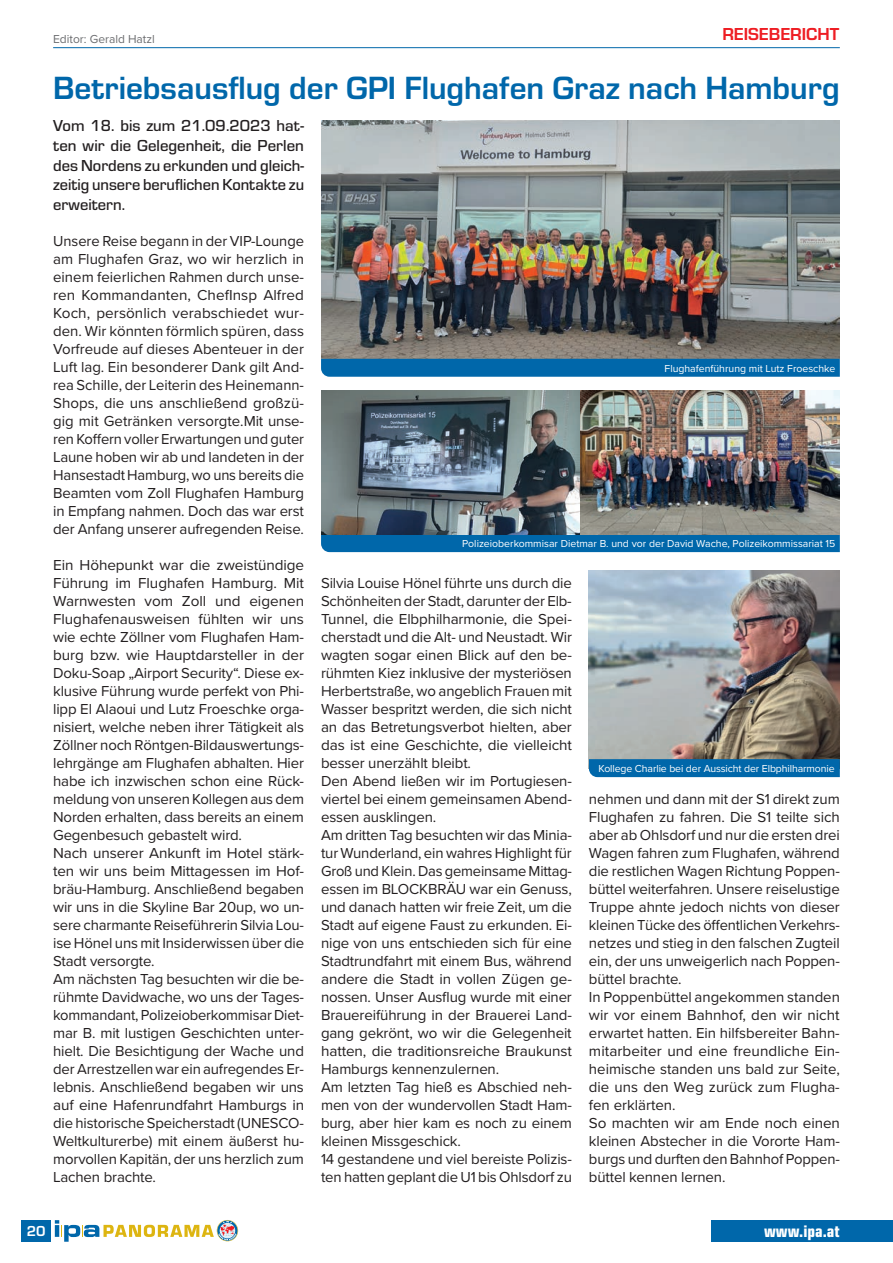
<style>
.page{position:relative;width:893px;height:1263px;background:#fff}
.page>*{position:absolute;margin:0;border:0;box-sizing:border-box;transform-origin:0 0}
.t1{font:700 33.3px "Eurostile";color:#0067aa}
.t2{font:700 18px "Eurostile";color:#ee1d23}
.t3{font:18px "Eurostile Con Hea";color:#fff}
.t4{font:500 16.5px/19.8px "Eurostile";color:#231f20;text-align:justify}
.t5{font:15px/18px "Proxima Nova";letter-spacing:-.01em;color:#231f20}
.t6{font:700 15px "Eurostile";color:#fff}
.t7{font:12px "Proxima Nova";color:#6c6d70}
.t8{font:10.5px "Proxima Nova";color:#fff}
</style>
<div class="page">
<div style="left:21px;top:1220px;width:30px;height:22px;background:#0067aa"></div>
<hr style="left:53px;top:47px;width:787px;height:1px;background:#0067aa">
<svg style="left:55px;top:1220px;width:183px;height:22px"></svg>
<div style="left:711px;top:1220px;width:182px;height:22px;background:#0067aa"></div>
<img style="left:321px;top:120px;width:518px;height:239px">
<div style="left:321px;top:359px;width:519px;height:18px;background:#0067aa"></div>
<div style="left:321px;top:534px;width:519px;height:18px;background:#0067aa"></div>
<img style="left:321px;top:390px;width:519px;height:144px">
<img style="left:589px;top:570px;width:251px;height:189px">
<div style="left:589px;top:759px;width:251px;height:18px;background:#0067aa"></div>
<p class="t2" style="left:722px;top:21px;width:118px">REISEBERICHT</p>
<p class="t7" style="left:53px;top:30px;width:103px">Editor: Gerald Hatzl</p>
<h1 class="t1" style="left:53px;top:64px;width:788px">Betriebsausflug der GPI Flughafen Graz nach Hamburg</h1>
<p class="t4" style="left:53px;top:115px;width:252px">Vom 18. bis zum 21.09.2023 hat&shy;ten wir die Gelegenheit, die Perlen des Nordens zu erkunden und gleich&shy;zeitig unsere beruflichen Kontakte zu erweitern.</p>
<p class="t5" style="left:53px;top:232px;width:252px;text-align:justify">Unsere Reise begann in der VIP-Lounge am Flughafen Graz, wo wir herzlich in einem feierlichen Rahmen durch unse&shy;ren Kommandanten, ChefInsp Alfred Koch, persönlich verabschiedet wur&shy;den. Wir könnten förmlich spüren, dass Vorfreude auf dieses Abenteuer in der Luft lag. Ein besonderer Dank gilt And&shy;rea Schille, der Leiterin des Heinemann-Shops, die uns anschließend großzü&shy;gig mit Getränken versorgte.Mit unse&shy;ren Koffern voller Erwartungen und guter Laune hoben wir ab und landeten in der Hansestadt Hamburg, wo uns bereits die Beamten vom Zoll Flughafen Hamburg in Empfang nahmen. Doch das war erst der Anfang unserer aufregenden Reise.</p>
<p class="t5" style="left:53px;top:555px;width:253px">Ein Höhepunkt war die zweistündige Führung im Flughafen Hamburg. Mit Warnwesten vom Zoll und eigenen Flughafenausweisen fühlten wir uns wie echte Zöllner vom Flughafen Ham&shy;burg bzw. wie Hauptdarsteller in der Doku-Soap „Airport Security“. Diese ex&shy;klusive Führung wurde perfekt von Phi&shy;lipp El Alaoui und Lutz Froeschke orga&shy;nisiert, welche neben ihrer Tätigkeit als Zöllner noch Röntgen-Bildauswertungs&shy;lehrgänge am Flughafen abhalten. Hier habe ich inzwischen schon eine Rück&shy;meldung von unseren Kollegen aus dem Norden erhalten, dass bereits an einem Gegenbesuch gebastelt wird.<br>Nach unserer Ankunft im Hotel stärk&shy;ten wir uns beim Mittagessen im Hof&shy;bräu-Hamburg. Anschließend begaben wir uns in die Skyline Bar 20up, wo un&shy;sere charmante Reiseführerin Silvia Lou&shy;ise Hönel uns mit Insiderwissen über die Stadt versorgte.<br>Am nächsten Tag besuchten wir die be&shy;rühmte Davidwache, wo uns der Tages&shy;kommandant, Polizeioberkommisar Diet&shy;mar B. mit lustigen Geschichten unter&shy;hielt. Die Besichtigung der Wache und der Arrestzellen war ein aufregendes Er&shy;lebnis. Anschließend begaben wir uns auf eine Hafenrundfahrt Hamburgs in die historische Speicherstadt (UNESCO-Weltkulturerbe) mit einem äußerst hu&shy;morvollen Kapitän, der uns herzlich zum Lachen brachte.</p>
<p class="t8" style="left:665px;top:361px;width:172px">Flughafenführung mit Lutz Froeschke</p>
<p class="t8" style="left:462px;top:536px;width:375px">Polizeioberkommisar Dietmar B. und vor der David Wache, Polizeikommissariat 15</p>
<p class="t5" style="left:321px;top:573px;width:253px">Silvia Louise Hönel führte uns durch die Schönheiten der Stadt, darunter der Elb-Tunnel, die Elbphilharmonie, die Spei&shy;cherstadt und die Alt- und Neustadt. Wir wagten sogar einen Blick auf den be&shy;rühmten Kiez inklusive der mysteriösen Herbertstraße, wo angeblich Frauen mit Wasser bespritzt werden, die sich nicht an das Betretungsverbot hielten, aber das ist eine Geschichte, die vielleicht besser unerzählt bleibt.<br>Den Abend ließen wir im Portugiesen&shy;viertel bei einem gemeinsamen Abend&shy;essen ausklingen.<br>Am dritten Tag besuchten wir das Minia&shy;tur Wunderland, ein wahres Highlight für Groß und Klein. Das gemeinsame Mittag&shy;essen im BLOCKBRÄU war ein Genuss, und danach hatten wir freie Zeit, um die Stadt auf eigene Faust zu erkunden. Ei&shy;nige von uns entschieden sich für eine Stadtrundfahrt mit einem Bus, während andere die Stadt in vollen Zügen ge&shy;nossen. Unser Ausflug wurde mit einer Brauereiführung in der Brauerei Land&shy;gang gekrönt, wo wir die Gelegenheit hatten, die traditionsreiche Braukunst Hamburgs kennenzulernen.<br>Am letzten Tag hieß es Abschied neh&shy;men von der wundervollen Stadt Ham&shy;burg, aber hier kam es noch zu einem kleinen Missgeschick.<br>14 gestandene und viel bereiste Polizis&shy;ten hatten geplant die U1 bis Ohlsdorf zu</p>
<p class="t8" style="left:599px;top:761px;width:238px">Kollege Charlie bei der Aussicht der Elbphilharmonie</p>
<p class="t5" style="left:589px;top:789px;width:253px">nehmen und dann mit der S1 direkt zum Flughafen zu fahren. Die S1 teilte sich aber ab Ohlsdorf und nur die ersten drei Wagen fahren zum Flughafen, während die restlichen Wagen Richtung Poppen&shy;büttel weiterfahren. Unsere reiselustige Truppe ahnte jedoch nichts von dieser kleinen Tücke des öffentlichen Verkehrs&shy;netzes und stieg in den falschen Zugteil ein, der uns unweigerlich nach Poppen&shy;büttel brachte.<br>In Poppenbüttel angekommen standen wir vor einem Bahnhof, den wir nicht erwartet hatten. Ein hilfsbereiter Bahn&shy;mitarbeiter und eine freundliche Ein&shy;heimische standen uns bald zur Seite, die uns den Weg zurück zum Flugha&shy;fen erklärten.<br>So machten wir am Ende noch einen kleinen Abstecher in die Vororte Ham&shy;burgs und durften den Bahnhof Poppen&shy;büttel kennen lernen.</p>
<p class="t6" style="left:27px;top:1220px;width:20px">20</p>
<p class="t3" style="left:764px;top:1218px;width:77px">www.ipa.at</p>
</div>
